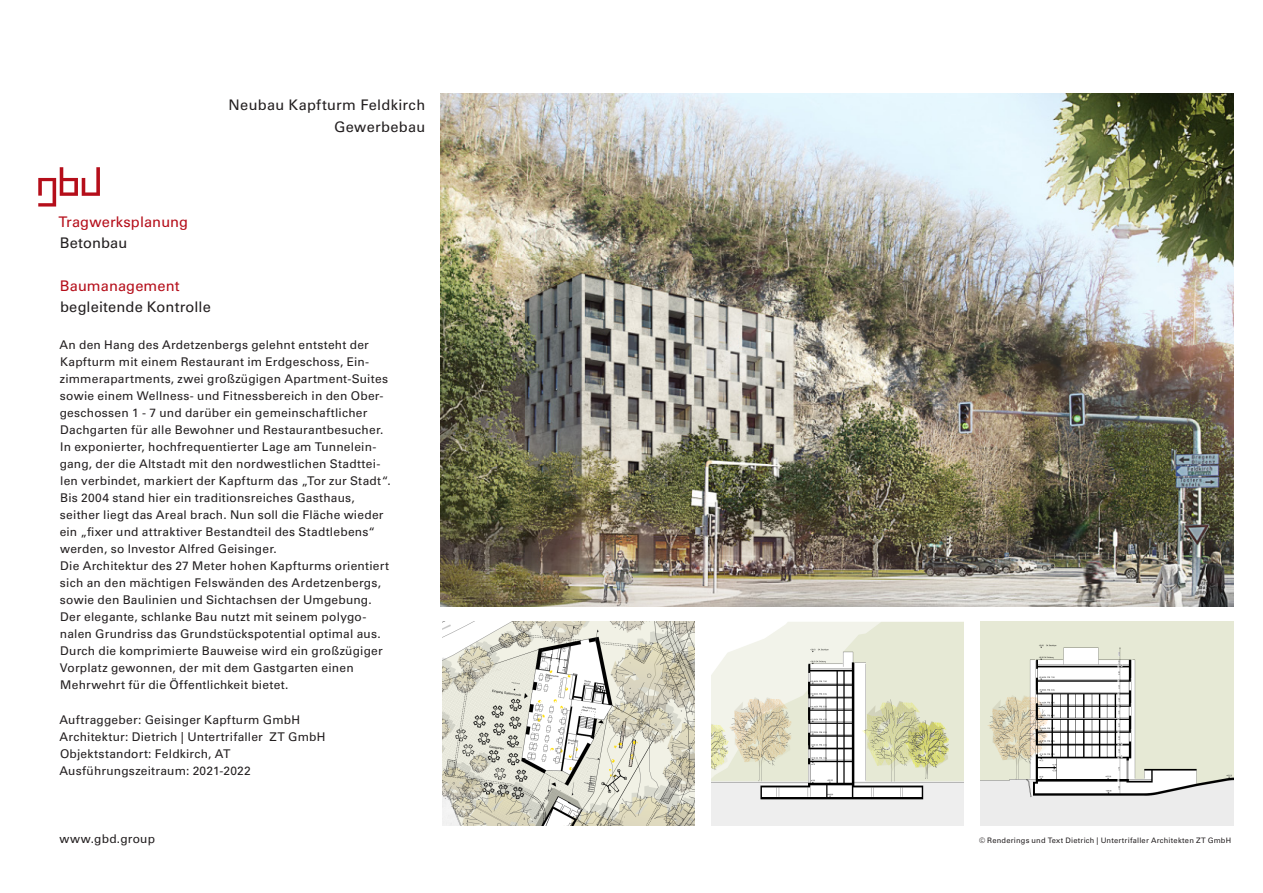
<style>
.page{position:relative;width:1263px;height:893px;background:#fff}
.page>*{position:absolute;margin:0;border:0;box-sizing:border-box;transform-origin:0 0}
.FT_9_75{font:14.7px "Univers LT Std";letter-spacing:.01em;color:#b50e1a}
.t1{font:14.7px "Univers LT Std";letter-spacing:.01em;color:#231f20}
.Roman_9_72pt{font:14.55px "Univers LT Std";letter-spacing:.02em;color:#231f20}
.FT_8{font:12px/17.1px "Univers LT Std";letter-spacing:.02em;color:#231f20}
.FT_8-2{font:7.5px "Univers LT Std";letter-spacing:.03em;color:#231f20}
</style>
<div class="page">
<svg style="left:38px;top:167px;width:62px;height:40px"></svg>
<img style="left:441px;top:93px;width:792px;height:513px">
<img style="left:442px;top:621px;width:252px;height:205px">
<img style="left:711px;top:622px;width:253px;height:204px">
<img style="left:981px;top:621px;width:252px;height:205px">
<p class="Roman_9_72pt" style="left:229px;top:96px;width:198px">Neubau Kapfturm Feldkirch</p>
<p class="Roman_9_72pt" style="left:334px;top:118px;width:93px">Gewerbebau</p>
<p class="FT_9_75" style="left:58px;top:213px;width:131px">Tragwerksplanung</p>
<p class="t1" style="left:60px;top:234px;width:69px">Betonbau</p>
<p class="FT_9_75" style="left:60px;top:277px;width:121px">Baumanagement</p>
<p class="t1" style="left:60px;top:298px;width:152px">begleitende Kontrolle</p>
<p class="FT_8" style="left:60px;top:336px;width:330px">An den Hang des Ardetzenbergs gelehnt entsteht der Kapfturm mit einem Restaurant im Erdgeschoss, Ein&shy;zimmerapartments, zwei großzügigen Apartment-Suites sowie einem Wellness- und Fitnessbereich in den Ober&shy;geschossen 1 - 7 und darüber ein gemeinschaftlicher Dachgarten für alle Bewohner und Restaurantbesucher.</p>
<p class="FT_8" style="left:60px;top:438px;width:333px">In exponierter, hochfrequentierter Lage am Tunnelein&shy;gang, der die Altstadt mit den nordwestlichen Stadttei&shy;len verbindet, markiert der Kapfturm das „Tor zur Stadt“.</p>
<p class="FT_8" style="left:60px;top:489px;width:325px">Bis 2004 stand hier ein traditionsreiches Gasthaus, seither liegt das Areal brach. Nun soll die Fläche wieder ein „fixer und attraktiver Bestandteil des Stadtlebens“ werden, so Investor Alfred Geisinger.</p>
<p class="FT_8" style="left:60px;top:558px;width:331px">Die Architektur des 27 Meter hohen Kapfturms orientiert sich an den mächtigen Felswänden des Ardetzenbergs, sowie den Baulinien und Sichtachsen der Umgebung.<br>Der elegante, schlanke Bau nutzt mit seinem polygo&shy;nalen Grundriss das Grundstückspotential optimal aus.<br>Durch die komprimierte Bauweise wird ein großzügiger Vorplatz gewonnen, der mit dem Gastgarten einen Mehrwehrt für die Öffentlichkeit bietet.</p>
<p class="FT_8" style="left:60px;top:711px;width:242px">Auftraggeber: Geisinger Kapfturm GmbH</p>
<p class="FT_8" style="left:60px;top:728px;width:267px">Architektur: Dietrich | Untertrifaller ZT GmbH</p>
<p class="FT_8" style="left:60px;top:745px;width:172px">Objektstandort: Feldkirch, AT</p>
<p class="FT_8" style="left:60px;top:762px;width:193px">Ausführungszeitraum: 2021-2022</p>
<p class="FT_8" style="left:60px;top:830px;width:97px">www.gbd.group</p>
<p class="FT_8-2" style="left:979px;top:835px;width:254px">© Renderings und Text Dietrich | Untertrifaller Architekten ZT GmbH</p>
</div>
